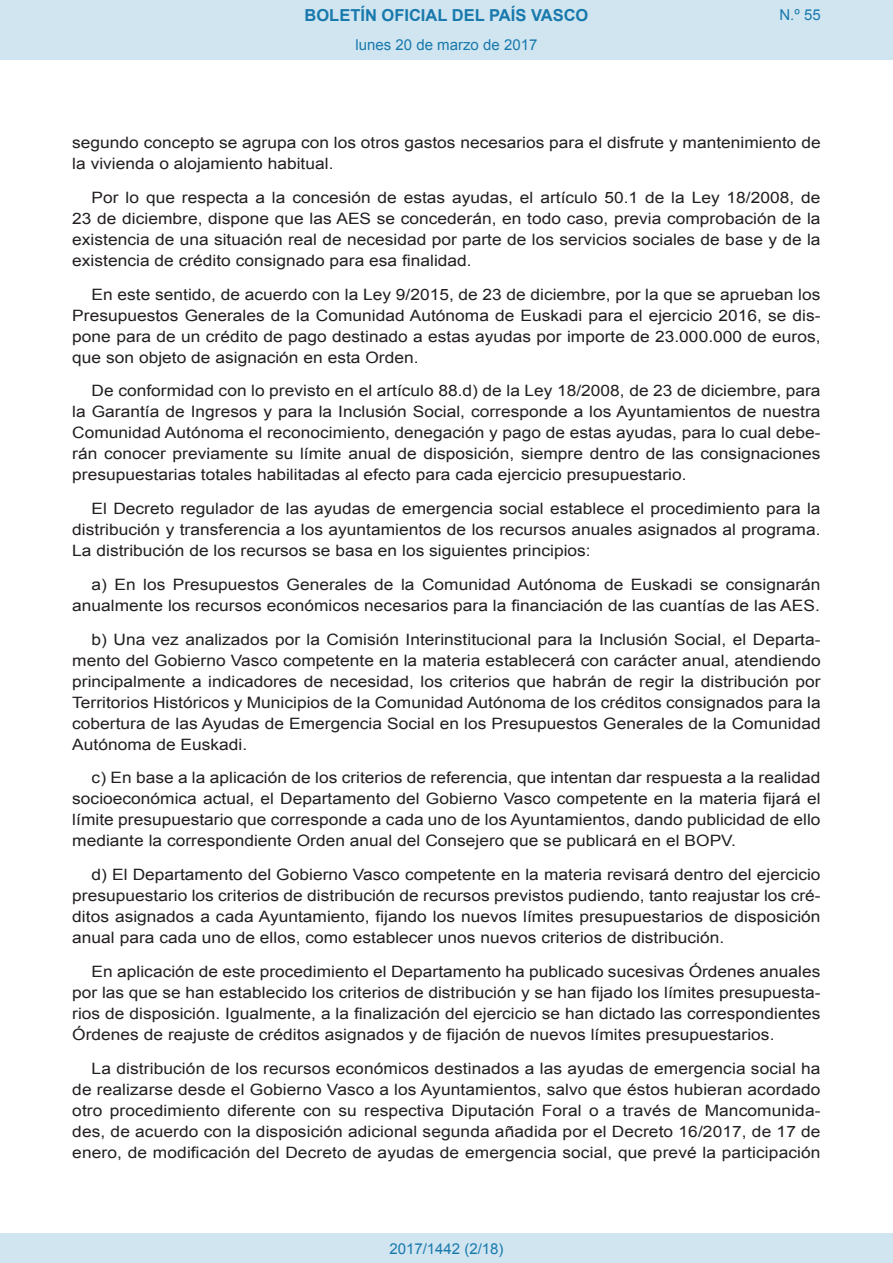
<style>
.page{position:relative;width:893px;height:1263px;background:#fff}
.page>*{position:absolute;margin:0;border:0;box-sizing:border-box;transform-origin:0 0}
.t1{font:700 16.5px "Arial";color:#1879ad}
.BOPVDetalle{font:15.6px/21px "Arial";color:#231f20;text-align:justify;scale:1.11 1}
.Paginacion_Centro{font:15px "Arial";color:#1879ad}
</style>
<div class="page">
<div style="left:0;top:0;width:893px;height:60px;background:#d0e5f0"></div>
<div style="left:0;top:1233px;width:893px;height:30px;background:#d0e5f0"></div>
<p class="t1" style="left:305px;top:4px;width:285px">BOLETÍN OFICIAL DEL PAÍS VASCO</p>
<p class="Paginacion_Centro" style="left:356px;top:35px;width:183px">lunes 20 de marzo de 2017</p>
<p class="Paginacion_Centro" style="left:779px;top:5px;width:43px">N.º 55</p>
<p class="BOPVDetalle" style="left:72px;top:132px;width:676px">segundo concepto se agrupa con los otros gastos necesarios para el disfrute y mantenimiento de la vivienda o alojamiento habitual.</p>
<p class="BOPVDetalle" style="left:72px;top:187px;width:676px;text-indent:19px">Por lo que respecta a la concesión de estas ayudas, el artículo 50.1 de la Ley 18/2008, de 23 de diciembre, dispone que las AES se concederán, en todo caso, previa comprobación de la existencia de una situación real de necesidad por parte de los servicios sociales de base y de la existencia de crédito consignado para esa finalidad.</p>
<p class="BOPVDetalle" style="left:72px;top:284px;width:676px;text-indent:19px">En este sentido, de acuerdo con la Ley 9/2015, de 23 de diciembre, por la que se aprueban los Presupuestos Generales de la Comunidad Autónoma de Euskadi para el ejercicio 2016, se dis&shy;pone para de un crédito de pago destinado a estas ayudas por importe de 23.000.000 de euros, que son objeto de asignación en esta Orden.</p>
<p class="BOPVDetalle" style="left:72px;top:381px;width:676px;text-indent:19px">De conformidad con lo previsto en el artículo 88.d) de la Ley 18/2008, de 23 de diciembre, para la Garantía de Ingresos y para la Inclusión Social, corresponde a los Ayuntamientos de nuestra Comunidad Autónoma el reconocimiento, denegación y pago de estas ayudas, para lo cual debe&shy;rán conocer previamente su límite anual de disposición, siempre dentro de las consignaciones presupuestarias totales habilitadas al efecto para cada ejercicio presupuestario.</p>
<p class="BOPVDetalle" style="left:72px;top:498px;width:676px;text-indent:19px">El Decreto regulador de las ayudas de emergencia social establece el procedimiento para la distribución y transferencia a los ayuntamientos de los recursos anuales asignados al programa.<br>La distribución de los recursos se basa en los siguientes principios:</p>
<p class="BOPVDetalle" style="left:72px;top:574px;width:676px;text-align:right">a) En los Presupuestos Generales de la Comunidad Autónoma de Euskadi se consignarán anualmente los recursos económicos necesarios para la financiación de las cuantías de las AES.</p>
<p class="BOPVDetalle" style="left:72px;top:629px;width:676px;text-indent:19px">b) Una vez analizados por la Comisión Interinstitucional para la Inclusión Social, el Departa&shy;mento del Gobierno Vasco competente en la materia establecerá con carácter anual, atendiendo principalmente a indicadores de necesidad, los criterios que habrán de regir la distribución por Territorios Históricos y Municipios de la Comunidad Autónoma de los créditos consignados para la cobertura de las Ayudas de Emergencia Social en los Presupuestos Generales de la Comunidad Autónoma de Euskadi.</p>
<p class="BOPVDetalle" style="left:72px;top:768px;width:676px;text-indent:19px">c) En base a la aplicación de los criterios de referencia, que intentan dar respuesta a la realidad socioeconómica actual, el Departamento del Gobierno Vasco competente en la materia fijará el límite presupuestario que corresponde a cada uno de los Ayuntamientos, dando publicidad de ello mediante la correspondiente Orden anual del Consejero que se publicará en el BOPV.</p>
<p class="BOPVDetalle" style="left:72px;top:864px;width:676px;text-indent:19px">d) El Departamento del Gobierno Vasco competente en la materia revisará dentro del ejercicio presupuestario los criterios de distribución de recursos previstos pudiendo, tanto reajustar los cré&shy;ditos asignados a cada Ayuntamiento, fijando los nuevos límites presupuestarios de disposición anual para cada uno de ellos, como establecer unos nuevos criterios de distribución.</p>
<p class="BOPVDetalle" style="left:72px;top:961px;width:676px;text-indent:19px">En aplicación de este procedimiento el Departamento ha publicado sucesivas Órdenes anuales por las que se han establecido los criterios de distribución y se han fijado los límites presupuesta&shy;rios de disposición. Igualmente, a la finalización del ejercicio se han dictado las correspondientes Órdenes de reajuste de créditos asignados y de fijación de nuevos límites presupuestarios.</p>
<p class="BOPVDetalle" style="left:72px;top:1058px;width:676px;text-indent:19px">La distribución de los recursos económicos destinados a las ayudas de emergencia social ha de realizarse desde el Gobierno Vasco a los Ayuntamientos, salvo que éstos hubieran acordado otro procedimiento diferente con su respectiva Diputación Foral o a través de Mancomunida&shy;des, de acuerdo con la disposición adicional segunda añadida por el Decreto 16/2017, de 17 de enero, de modificación del Decreto de ayudas de emergencia social, que prevé la participación</p>
<p class="Paginacion_Centro" style="left:389px;top:1238px;width:116px">2017/1442 (2/18)</p>
</div>
